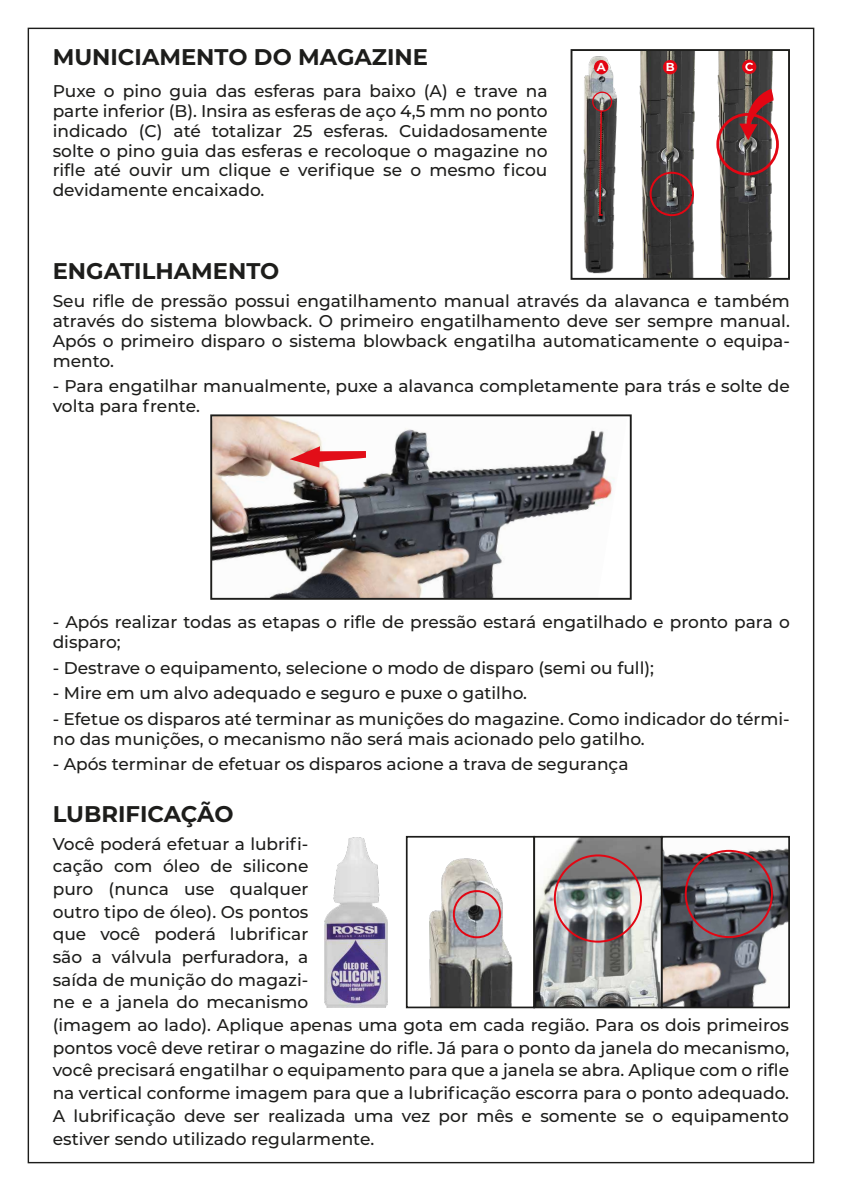
<style>
.page{position:relative;width:842px;height:1191px;background:#fff}
.page>*{position:absolute;margin:0;border:0;box-sizing:border-box;transform-origin:0 0}
.t1{font:700 22.6px "Montserrat";color:#1d1d1b}
.t2{font:500 17px/22.6px "Montserrat";color:#1d1d1b}
.t3{font:700 11.6px "Montserrat";color:#fff}
</style>
<div class="page">
<img style="left:324px;top:837px;width:64px;height:170px">
<img style="left:639px;top:52px;width:56px;height:225px">
<img style="left:717px;top:52px;width:60px;height:225px">
<div style="left:570px;top:49px;width:220px;height:231px;border:2px solid #1d1d1b"></div>
<img style="left:213px;top:417px;width:402px;height:180px">
<div style="left:210px;top:414px;width:422px;height:186px;border:2px solid #1d1d1b"></div>
<img style="left:536px;top:839px;width:251px;height:166px">
<div style="left:661px;top:836px;width:129px;height:172px;border:2px solid #1d1d1b"></div>
<div style="left:533px;top:836px;width:129px;height:172px;border:2px solid #1d1d1b"></div>
<img style="left:429px;top:858px;width:84px;height:147px">
<div style="left:406px;top:836px;width:129px;height:172px;border:2px solid #1d1d1b"></div>
<div style="left:685px;top:850px;width:88px;height:88px;border:2px solid #e30613;border-radius:50%"></div>
<div style="left:554px;top:854px;width:88px;height:88px;border:2px solid #e30613;border-radius:50%"></div>
<div style="left:453px;top:890px;width:48px;height:48px;border:2px solid #e30613;border-radius:50%"></div>
<svg style="left:290px;top:446px;width:76px;height:21px"></svg>
<img style="left:583px;top:56px;width:34px;height:218px">
<div style="left:592px;top:92px;width:20px;height:20px;border:1px solid #e30613;border-radius:50%"></div>
<div style="left:594px;top:60px;width:14px;height:14px;background:#e30613;border-radius:50%"></div>
<div style="left:716px;top:113px;width:63px;height:62px;border:3px solid #e30613;border-radius:50%"></div>
<div style="left:650px;top:172px;width:44px;height:44px;border:2px solid #e30613;border-radius:50%"></div>
<svg style="left:739px;top:89px;width:35px;height:51px;background:#893f41"></svg>
<div style="left:663px;top:60px;width:14px;height:14px;background:#e30613;border-radius:50%"></div>
<div style="left:742px;top:60px;width:14px;height:14px;background:#e30613;border-radius:50%"></div>
<svg style="left:745px;top:63px;width:8px;height:8px"></svg>
<svg style="left:598px;top:109px;width:6px;height:107px"></svg>
<h1 class="t1" style="left:53px;top:41px;width:377px">MUNICIAMENTO DO MAGAZINE</h1>
<p class="t2" style="left:53px;top:80px;width:496px;line-height:19.8px;text-align:justify">Puxe o pino guia das esferas para baixo (A) e trave na parte inferior (B). Insira as esferas de aço 4,5 mm no ponto indicado (C) até totalizar 25 esferas. Cuidadosamente solte o pino guia das esferas e recoloque o magazine no rifle até ouvir um clique e verifique se o mesmo ficou devidamente encaixado.</p>
<p class="t3" style="left:597px;top:58px;width:10px">A</p>
<p class="t3" style="left:666px;top:58px;width:10px">B</p>
<h1 class="t1" style="left:53px;top:254px;width:228px">ENGATILHAMENTO</h1>
<p class="t2" style="left:53px;top:290px;width:739px;line-height:19.8px;text-align:justify">Seu rifle de pressão possui engatilhamento manual através da alavanca e também através do sistema blowback. O primeiro engatilhamento deve ser sempre manual.<br>Após o primeiro disparo o sistema blowback engatilha automaticamente o equipa&shy;mento.</p>
<p class="t2" style="left:53px;top:375px;width:739px;line-height:19.8px">- Para engatilhar manualmente, puxe a alavanca completamente para trás e solte de volta para frente.</p>
<p class="t2" style="left:53px;top:611px;width:739px;line-height:19.8px">- Após realizar todas as etapas o rifle de pressão estará engatilhado e pronto para o disparo;</p>
<p class="t2" style="left:53px;top:655px;width:603px">- Destrave o equipamento, selecione o modo de disparo (semi ou full);</p>
<p class="t2" style="left:53px;top:681px;width:476px">- Mire em um alvo adequado e seguro e puxe o gatilho.</p>
<p class="t2" style="left:53px;top:708px;width:738px;line-height:19.8px">- Efetue os disparos até terminar as munições do magazine. Como indicador do térmi&shy;no das munições, o mecanismo não será mais acionado pelo gatilho.</p>
<p class="t2" style="left:53px;top:752px;width:577px">- Após terminar de efetuar os disparos acione a trava de segurança</p>
<h1 class="t1" style="left:53px;top:797px;width:182px">LUBRIFICAÇÃO</h1>
<p class="t2" style="left:53px;top:831px;width:738px">Você poderá efetuar a lubrifi-<br>cação com óleo de silicone<br>puro (nunca use qualquer<br>outro tipo de óleo). Os pontos<br>que você poderá lubrificar<br>são a válvula perfuradora, a<br>saída de munição do magazi-<br>ne e a janela do mecanismo<br>(imagem ao lado). Aplique apenas uma gota em cada região. Para os dois primeiros pontos você deve retirar o magazine do rifle. Já para o ponto da janela do mecanismo, você precisará engatilhar o equipamento para que a janela se abra. Aplique com o rifle na vertical conforme imagem para que a lubrificação escorra para o ponto adequado.<br>A lubrificação deve ser realizada uma vez por mês e somente se o equipamento estiver sendo utilizado regularmente.</p>
</div>
